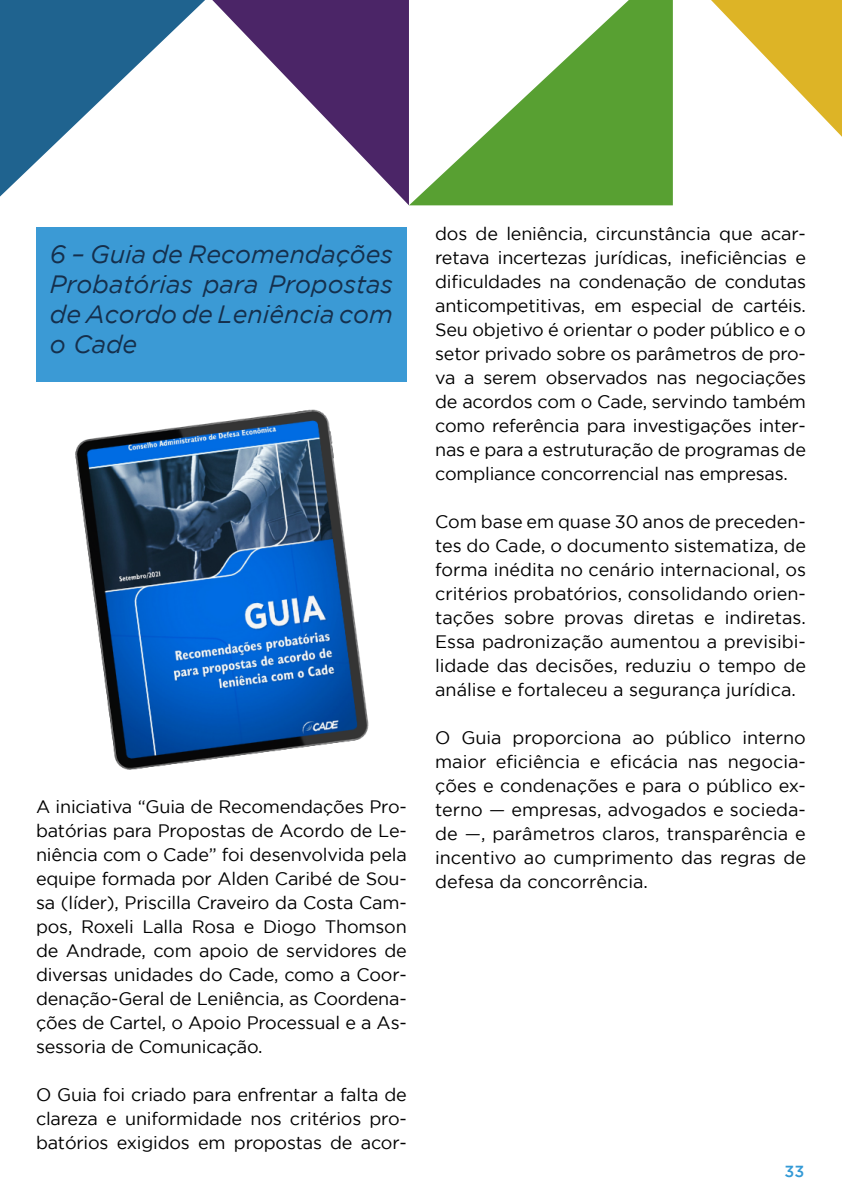
<style>
.page{position:relative;width:842px;height:1191px;background:#fff}
.page>*{position:absolute;margin:0;border:0;box-sizing:border-box;transform-origin:0 0}
.t1{font:italic 25px/30px "Gotham";color:#152f4c;text-align:justify}
.t2{font:18px/24px "Gotham";letter-spacing:-.01em;color:#000;text-align:justify}
.t3{font:500 16px "Gotham";color:#349ad6}
</style>
<div class="page">
<div style="left:36px;top:227px;width:371px;height:154px;background:#3b9ad5"></div>
<img style="left:75px;top:409px;width:294px;height:361px">
<svg style="left:711px;top:0;width:131px;height:137px"></svg>
<svg style="left:212px;top:0;width:197px;height:205px"></svg>
<svg style="left:0;top:0;width:205px;height:196px;fill:#1f638f"></svg>
<svg style="left:409px;top:0;width:264px;height:205px;fill:#58a032"></svg>
<h1 class="t1" style="left:50px;top:239px;width:344px">6 – Guia de Recomendações Probatórias para Propostas de Acordo de Leniência com o Cade</h1>
<p class="t2" style="left:36px;top:794px;width:372px">A iniciativa “Guia de Recomendações Pro&shy;batórias para Propostas de Acordo de Le&shy;niência com o Cade” foi desenvolvida pela equipe formada por Alden Caribé de Sou&shy;sa (líder), Priscilla Craveiro da Costa Cam&shy;pos, Roxeli Lalla Rosa e Diogo Thomson de Andrade, com apoio de servidores de diversas unidades do Cade, como a Coor&shy;denação-Geral de Leniência, as Coordena&shy;ções de Cartel, o Apoio Processual e a As&shy;sessoria de Comunicação.</p>
<p class="t2" style="left:36px;top:1082px;width:372px">O Guia foi criado para enfrentar a falta de clareza e uniformidade nos critérios pro&shy;batórios exigidos em propostas de acor-</p>
<p class="t2" style="left:435px;top:221px;width:372px">dos de leniência, circunstância que acar&shy;retava incertezas jurídicas, ineficiências e dificuldades na condenação de condutas anticompetitivas, em especial de cartéis.<br>Seu objetivo é orientar o poder público e o setor privado sobre os parâmetros de pro&shy;va a serem observados nas negociações de acordos com o Cade, servindo também como referência para investigações inter&shy;nas e para a estruturação de programas de compliance concorrencial nas empresas.</p>
<p class="t2" style="left:435px;top:509px;width:372px">Com base em quase 30 anos de preceden&shy;tes do Cade, o documento sistematiza, de forma inédita no cenário internacional, os critérios probatórios, consolidando orien&shy;tações sobre provas diretas e indiretas.<br>Essa padronização aumentou a previsibi&shy;lidade das decisões, reduziu o tempo de análise e fortaleceu a segurança jurídica.</p>
<p class="t2" style="left:435px;top:725px;width:372px">O Guia proporciona ao público interno maior eficiência e eficácia nas negocia&shy;ções e condenações e para o público ex&shy;terno — empresas, advogados e socieda&shy;de —, parâmetros claros, transparência e incentivo ao cumprimento das regras de defesa da concorrência.</p>
<p class="t3" style="left:784px;top:1162px;width:21px">33</p>
</div>
